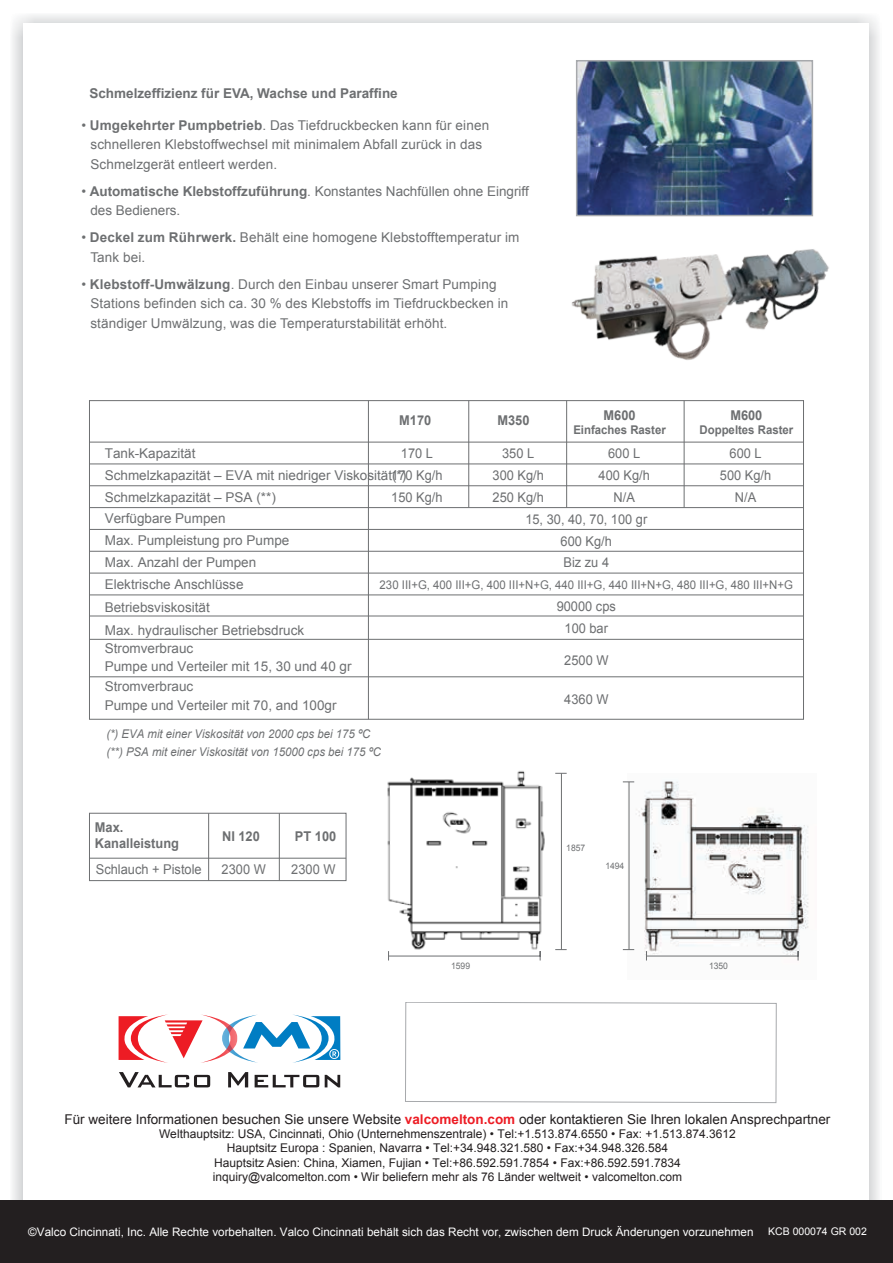
<style>
.page{position:relative;width:893px;height:1263px;background:#fff}
.page>*{position:absolute;margin:0;border:0;box-sizing:border-box;transform-origin:0 0}
.t1{font:13.5px/19.5px "Arial";color:#6d6f71}
.t2{font:13.5px/21.9px "Arial";color:#6d6f71;text-align:center;scale:.95 1}
.t3{font:13.5px "Arial";color:#231f20}
.t4{font:700 13.5px/16.2px "Arial";color:#6d6f71;scale:.95 1}
.t5{font:700 13.5px "Arial";color:#6d6f71}
.t6{font:12px/14.4px "Arial";color:#231f20;text-align:center}
.t7{font:italic 12px/18px "Arial";color:#6d6f71;scale:.95 1}
.t8{font:12px "Arial";color:#6d6f71;scale:.95 1}
.t9{font:700 12px "Arial";color:#6d6f71;scale:.95 1}
.t10{font:11.7px "Arial";color:#fff}
.t11{font:10.5px "Arial";color:#fff}
.t12{font:9px "Arial";color:#6d6f71;scale:.95 1}
.s1{font-weight:700}
.s2{font-weight:700;color:#ed1c24}
</style>
<div class="page">
<div style="left:0;top:1200px;width:893px;height:63px;background:#231f20"></div>
<hr style="left:368px;top:401px;width:1px;height:318px;background:#6d6f71">
<hr style="left:468px;top:401px;width:1px;height:107px;background:#6d6f71">
<hr style="left:566px;top:401px;width:1px;height:107px;background:#6d6f71">
<hr style="left:684px;top:401px;width:1px;height:107px;background:#6d6f71">
<hr style="left:89px;top:442px;width:714px;height:1px;background:#6d6f71">
<hr style="left:89px;top:464px;width:714px;height:1px;background:#6d6f71">
<hr style="left:89px;top:485px;width:714px;height:1px;background:#6d6f71">
<hr style="left:89px;top:507px;width:714px;height:1px;background:#6d6f71">
<hr style="left:89px;top:529px;width:714px;height:1px;background:#6d6f71">
<hr style="left:89px;top:551px;width:714px;height:1px;background:#6d6f71">
<hr style="left:89px;top:573px;width:714px;height:1px;background:#6d6f71">
<hr style="left:89px;top:595px;width:714px;height:1px;background:#6d6f71">
<hr style="left:89px;top:616px;width:714px;height:1px;background:#6d6f71">
<hr style="left:89px;top:639px;width:714px;height:1px;background:#6d6f71">
<hr style="left:89px;top:676px;width:714px;height:1px;background:#6d6f71">
<svg style="left:89px;top:813px;width:258px;height:68px"></svg>
<hr style="left:89px;top:858px;width:257px;height:1px;background:#6d6f71">
<hr style="left:208px;top:813px;width:1px;height:67px;background:#6d6f71">
<hr style="left:279px;top:813px;width:1px;height:67px;background:#6d6f71">
<img style="left:579px;top:63px;width:231px;height:101px">
<div style="left:576px;top:60px;width:237px;height:156px;border:2px solid #a7a9ac"></div>
<img style="left:534px;top:164px;width:336px;height:272px">
<img style="left:387px;top:771px;width:175px;height:180px">
<img style="left:628px;top:781px;width:181px;height:174px">
<hr style="left:561px;top:773px;width:1px;height:176px;background:#6d6f71">
<svg style="left:555px;top:949px;width:12px;height:1px"></svg>
<hr style="left:629px;top:782px;width:1px;height:167px;background:#6d6f71">
<svg style="left:388px;top:950px;width:153px;height:11px"></svg>
<svg style="left:646px;top:950px;width:153px;height:11px"></svg>
<svg style="left:405px;top:1002px;width:372px;height:101px"></svg>
<svg style="left:119px;top:1072px;width:221px;height:15px"></svg>
<svg style="left:119px;top:1014px;width:221px;height:49px"></svg>
<p class="t5" style="left:89px;top:84px;width:310px">Schmelzeffizienz für EVA, Wachse und Paraffine</p>
<p class="t1" style="left:90px;top:115px;width:400px;text-indent:-9px">• <span class="s1">Umgekehrter Pumpbetrieb</span>. Das Tiefdruckbecken kann für einen schnelleren Klebstoffwechsel mit minimalem Abfall zurück in das<br>Schmelzgerät entleert werden.</p>
<p class="t1" style="left:90px;top:181px;width:440px;text-indent:-9px">• <span class="s1">Automatische Klebstoffzuführung</span>. Konstantes Nachfüllen ohne Eingriff des Bedieners.</p>
<p class="t1" style="left:90px;top:228px;width:430px;text-indent:-9px">• <span class="s1">Deckel zum Rührwerk.</span> Behält eine homogene Klebstofftemperatur im<br>Tank bei.</p>
<p class="t1" style="left:90px;top:274px;width:419px;text-indent:-9px">• <span class="s1">Klebstoff-Umwälzung</span>. Durch den Einbau unserer Smart Pumping<br>Stations befinden sich ca. 30 % des Klebstoffs im Tiefdruckbecken in ständiger Umwälzung, was die Temperaturstabilität erhöht.</p>
<p class="t4" style="left:399px;top:412px;width:35px">M170</p>
<p class="t4" style="left:497px;top:412px;width:35px">M350</p>
<p class="t4" style="left:604px;top:408px;width:35px">M600</p>
<p class="t9" style="left:573px;top:421px;width:99px">Einfaches Raster</p>
<p class="t4" style="left:730px;top:408px;width:35px">M600</p>
<p class="t9" style="left:699px;top:421px;width:100px">Doppeltes Raster</p>
<p class="t1" style="left:105px;top:443px;width:303px;line-height:21.8px">Tank-Kapazität<br>Schmelzkapazität – EVA mit niedriger Viskosität(*)<br>Schmelzkapazität – PSA (**)<br>Verfügbare Pumpen<br>Max. Pumpleistung pro Pumpe<br>Max. Anzahl der Pumpen<br>Elektrische Anschlüsse</p>
<p class="t1" style="left:105px;top:596px;width:201px;line-height:23.2px">Betriebsviskosität<br>Max. hydraulischer Betriebsdruck</p>
<p class="t1" style="left:105px;top:640px;width:248px;line-height:18px">Stromverbrauc<br>Pumpe und Verteiler mit 15, 30 und 40 gr</p>
<p class="t1" style="left:105px;top:676px;width:233px">Stromverbrauc<br>Pumpe und Verteiler mit 70, and 100gr</p>
<p class="t2" style="left:391px;top:443px;width:56px">170 L<br>170 Kg/h<br>150 Kg/h</p>
<p class="t2" style="left:493px;top:443px;width:56px">350 L<br>300 Kg/h<br>250 Kg/h</p>
<p class="t2" style="left:599px;top:443px;width:56px">600 L<br>400 Kg/h<br>N/A</p>
<p class="t2" style="left:720px;top:443px;width:56px">600 L<br>500 Kg/h<br>N/A</p>
<p class="t2" style="left:525px;top:508px;width:130px">15, 30, 40, 70, 100 gr<br>600 Kg/h<br>Biz zu 4</p>
<p class="t8" style="left:380px;top:577px;width:437px">230 III+G, 400 III+G, 400 III+N+G, 440 III+G, 440 III+N+G, 480 III+G, 480 III+N+G</p>
<p class="t2" style="left:557px;top:596px;width:64px">90000 cps<br>100 bar</p>
<p class="t2" style="left:564px;top:650px;width:48px">2500 W</p>
<p class="t2" style="left:564px;top:689px;width:48px">4360 W</p>
<p class="t7" style="left:106px;top:725px;width:291px">(*) EVA mit einer Viskosität von 2000 cps bei 175 ºC (**) PSA mit einer Viskosität von 15000 cps bei 175 ºC</p>
<p class="t4" style="left:95px;top:819px;width:90px">Max.<br>Kanalleistung</p>
<p class="t4" style="left:222px;top:829px;width:41px">NI 120</p>
<p class="t4" style="left:295px;top:829px;width:45px">PT 100</p>
<p class="t2" style="left:96px;top:858px;width:113px">Schlauch + Pistole</p>
<p class="t2" style="left:222px;top:858px;width:48px">2300 W</p>
<p class="t2" style="left:291px;top:858px;width:48px">2300 W</p>
<p class="t12" style="left:566px;top:842px;width:22px">1857</p>
<p class="t12" style="left:605px;top:860px;width:22px">1494</p>
<p class="t12" style="left:451px;top:960px;width:22px">1599</p>
<p class="t12" style="left:709px;top:960px;width:22px">1350</p>
<p class="t3" style="left:65px;top:1110px;width:767px">Für weitere Informationen besuchen Sie unsere Website <span class="s2">valcomelton.com</span> oder kontaktieren Sie Ihren lokalen Ansprechpartner</p>
<p class="t6" style="left:159px;top:1127px;width:578px">Welthauptsitz: USA, Cincinnati, Ohio (Unternehmenszentrale) • Tel:+1.513.874.6550 • Fax: +1.513.874.3612<br>Hauptsitz Europa : Spanien, Navarra • Tel:+34.948.321.580 • Fax:+34.948.326.584<br>Hauptsitz Asien: China, Xiamen, Fujian • Tel:+86.592.591.7854 • Fax:+86.592.591.7834 inquiry@valcomelton.com • Wir beliefern mehr als 76 Länder weltweit • valcomelton.com</p>
<p class="t10" style="left:28px;top:1224px;width:727px">©Valco Cincinnati, Inc. Alle Rechte vorbehalten. Valco Cincinnati behält sich das Recht vor, zwischen dem Druck Änderungen vorzunehmen</p>
<p class="t11" style="left:768px;top:1224px;width:100px">KCB 000074 GR 002</p>
</div>
